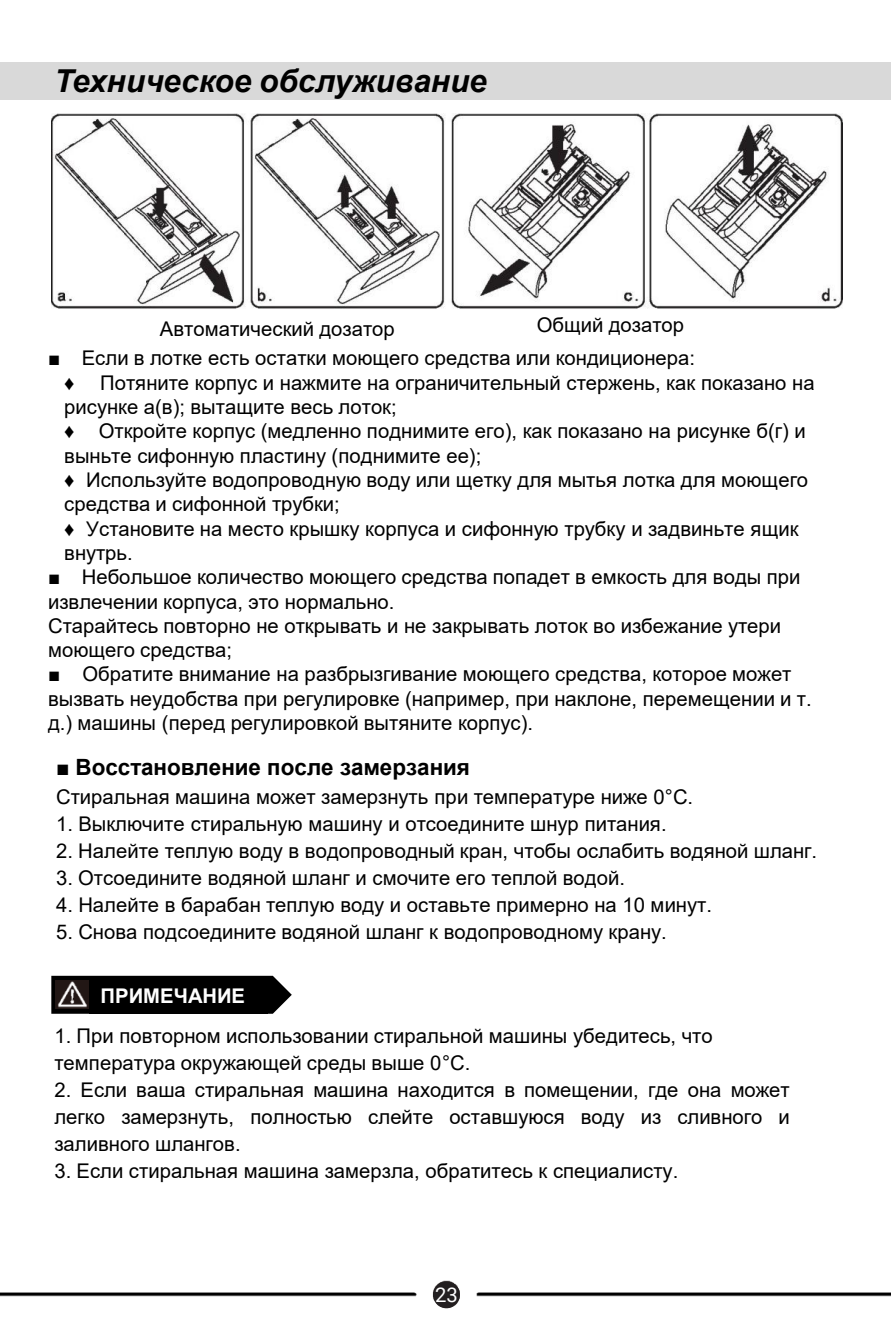
<style>
.page{position:relative;width:891px;height:1339px;background:#fff}
.page>*{position:absolute;margin:0;border:0;box-sizing:border-box;transform-origin:0 0}
.t1{font:italic 700 31.5px "Arial";color:#000}
.t2{font:700 22.5px "Arial";color:#000}
.t3{font:20.25px/24.3px "Arial";color:#000}
.t4{font:700 20.25px "Arial";color:#fff}
.t5{font:20.25px "Roboto";color:#fff}
.s1{font-style:inherit}
</style>
<div class="page">
<svg style="left:51px;top:976px;width:241px;height:38px"></svg>
<img style="left:55px;top:980px;width:34px;height:28px">
<div style="left:89px;top:976px;width:179px;height:38px;background:#000"></div>
<div style="left:0;top:62px;width:891px;height:38px;background:#d9d9d9"></div>
<img style="left:0;top:1280px;width:891px;height:29px">
<img style="left:51px;top:113px;width:792px;height:196px">
<div style="left:434px;top:1282px;width:25px;height:25px;background:#231f20;border-radius:50%"></div>
<div style="left:433px;top:1281px;width:27px;height:27px;border:2px solid #231f20;border-radius:50%"></div>
<h1 class="t1" style="left:54px;top:59px;width:434px">Техническое обслуживание</h1>
<p class="t3" style="left:160px;top:317px;width:236px">Автоматический дозатор</p>
<p class="t3" style="left:537px;top:313px;width:149px">Общий дозатор</p>
<p class="t3" style="left:64px;top:346px;width:632px;text-indent:-16px">■ Если в лотке есть остатки моющего средства или кондиционера: ♦</p>
<p class="t3" style="left:64px;top:370px;width:752px;text-indent:36px">Потяните корпус и нажмите на ограничительный стержень, как показано на рисунке а(в); вытащите весь лоток;<br>♦ Откройте корпус (медленно поднимите его), как показано на рисунке б(г) и выньте сифонную пластину (поднимите ее);<br>♦ Используйте водопроводную воду или щетку для мытья лотка для моющего средства и сифонной трубки;<br>♦ Установите на место крышку корпуса и сифонную трубку и задвиньте ящик внутрь.</p>
<p class="t3" style="left:48px;top:565px;width:754px">■ Небольшое количество моющего средства попадет в емкость для воды при извлечении корпуса, это нормально.<br>Старайтесь повторно не открывать и не закрывать лоток во избежание утери моющего средства;</p>
<p class="t3" style="left:48px;top:662px;width:765px">■ Обратите внимание на разбрызгивание моющего средства, которое может вызвать неудобства при регулировке (например, при наклоне, перемещении и т. д.) машины (перед регулировкой вытяните корпус).</p>
<p class="t2" style="left:56px;top:751px;width:415px">■ Восстановление после замерзания</p>
<p class="t3" style="left:56px;top:785px;width:639px">Стиральная машина может замерзнуть при температуре ниже <span class="s1">0</span>°<span class="s1">C.</span></p>
<p class="t3" style="left:56px;top:812px;width:612px"><span class="s1">1.</span> Выключите стиральную машину и отсоедините шнур питания<span class="s1">.</span></p>
<p class="t3" style="left:56px;top:839px;width:763px"><span class="s1">2.</span> Налейте теплую воду в водопроводный кран, чтобы ослабить водяной шланг<span class="s1">.</span></p>
<p class="t3" style="left:56px;top:866px;width:571px"><span class="s1">3.</span> Отсоедините водяной шланг и смочите его теплой водой<span class="s1">.</span></p>
<p class="t3" style="left:56px;top:893px;width:657px"><span class="s1">4.</span> Налейте в барабан теплую воду и оставьте примерно на <span class="s1">10</span> минут<span class="s1">.</span></p>
<p class="t3" style="left:56px;top:920px;width:612px"><span class="s1">5.</span> Снова подсоедините водяной шланг к водопроводному крану<span class="s1">.</span></p>
<p class="t4" style="left:101px;top:981px;width:146px">ПРИМЕЧАНИЕ</p>
<p class="t3" style="left:54px;top:1022px;width:660px;line-height:27px">1. При повторном использовании стиральной машины убедитесь, что температура окружающей среды выше 0°<span class="s1">C.</span></p>
<p class="t3" style="left:54px;top:1076px;width:737px;line-height:27px;text-align:justify"><span class="s1">2.</span> Если ваша стиральная машина находится в помещении, где она может легко замерзнуть, полностью слейте оставшуюся воду из сливного и заливного шлангов<span class="s1">.</span></p>
<p class="t3" style="left:54px;top:1158px;width:625px"><span class="s1">3.</span> Если стиральная машина замерзла, обратитесь к специалисту<span class="s1">.</span></p>
<p class="t5" style="left:435px;top:1280px;width:24px">23</p>
</div>
